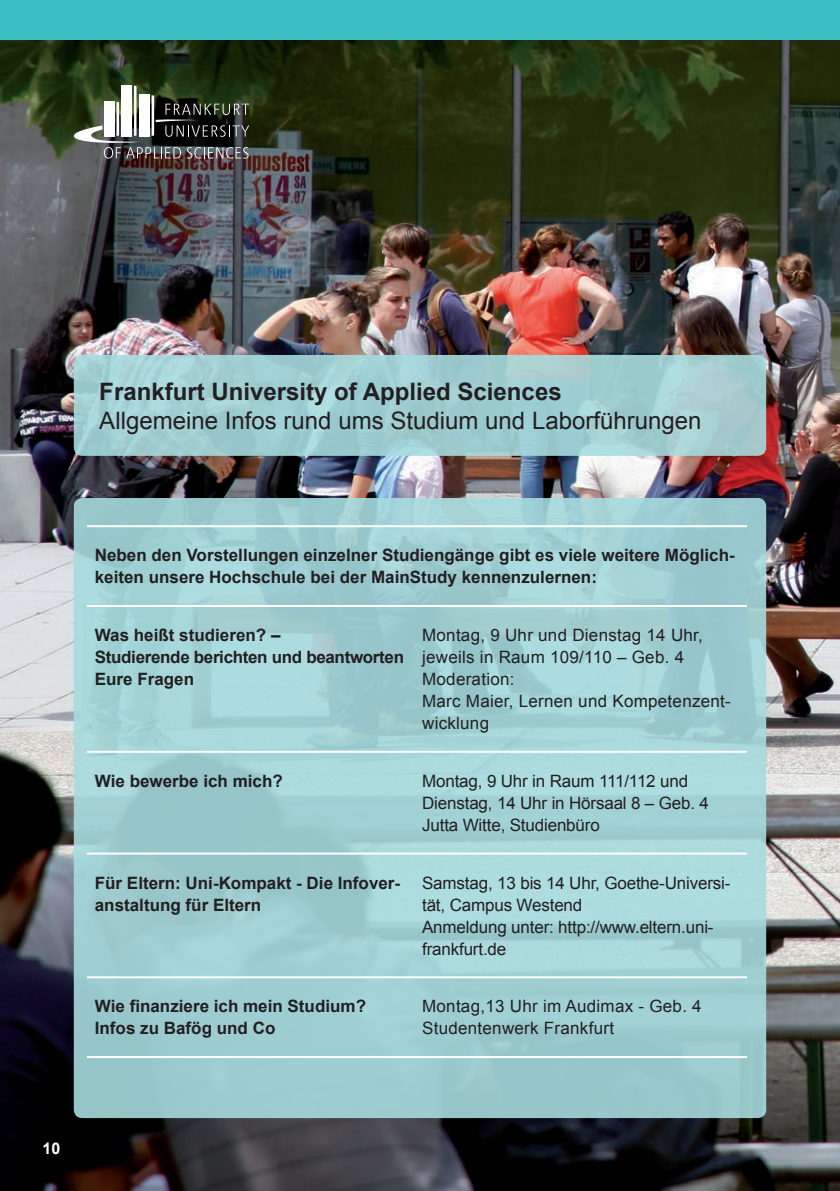
<style>
.page{position:relative;width:840px;height:1191px;background:#fff}
.page>*{position:absolute;margin:0;border:0;box-sizing:border-box;transform-origin:0 0}
.t1{font:24px "Arial";color:#231f20}
.t2{font:700 24px "Arial";color:#231f20}
.t3{font:700 17px/22px "Arial";color:#231f20}
.t4{font:17px/22px "Arial";letter-spacing:-.01em;color:#231f20}
.t5{font:17px/22px "Arial";letter-spacing:.015em;color:#231f20}
.t6{font:700 17px/22px "Arial";letter-spacing:-.02em;color:#231f20}
.t7{font:700 16px "Arial";color:#fff}
</style>
<div class="page">
<img style="left:0;top:40px;width:839px;height:1151px">
<svg style="left:74px;top:355px;width:691px;height:101px;background:#a0ced1"></svg>
<div style="left:0;top:0;width:839px;height:40px;background:#3cc0c4"></div>
<div style="left:121px;top:85px;width:11px;height:52px;background:#fff"></div>
<img style="left:74px;top:86px;width:175px;height:73px">
<div style="left:74px;top:498px;width:691px;height:620px;background:linear-gradient(to right,#9fced1,#a3d2d5);border-radius:9px"></div>
<hr style="left:87px;top:525px;width:327px;height:2px;background:#fff">
<hr style="left:414px;top:525px;width:332px;height:2px;background:#fff">
<hr style="left:87px;top:605px;width:327px;height:2px;background:#fff">
<hr style="left:414px;top:605px;width:332px;height:2px;background:#fff">
<hr style="left:87px;top:751px;width:327px;height:2px;background:#fff">
<hr style="left:414px;top:751px;width:332px;height:2px;background:#fff">
<hr style="left:87px;top:852px;width:327px;height:2px;background:#fff">
<hr style="left:414px;top:852px;width:332px;height:2px;background:#fff">
<hr style="left:87px;top:976px;width:327px;height:2px;background:#fff">
<hr style="left:414px;top:976px;width:332px;height:2px;background:#fff">
<hr style="left:87px;top:1056px;width:327px;height:2px;background:#fff">
<hr style="left:414px;top:1056px;width:332px;height:2px;background:#fff">
<h1 class="t2" style="left:99px;top:375px;width:463px">Frankfurt University of Applied Sciences</h1>
<h1 class="t1" style="left:99px;top:404px;width:603px">Allgemeine Infos rund ums Studium und Laborführungen</h1>
<p class="t3" style="left:95px;top:545px;width:641px">Neben den Vorstellungen einzelner Studiengänge gibt es viele weitere Möglich&shy;keiten unsere Hochschule bei der MainStudy kennenzulernen:</p>
<p class="t6" style="left:95px;top:624px;width:310px">Was heißt studieren? –<br>Studierende berichten und beantworten<br>Eure Fragen</p>
<p class="t5" style="left:422px;top:624px;width:310px">Montag, 9 Uhr und Dienstag 14 Uhr, jeweils in Raum 109/110 – Geb. 4<br>Moderation:<br>Marc Maier, Lernen und Kompetenzent&shy;wicklung</p>
<p class="t3" style="left:95px;top:770px;width:189px">Wie bewerbe ich mich?</p>
<p class="t4" style="left:422px;top:770px;width:288px">Montag, 9 Uhr in Raum 111/112 und<br>Dienstag, 14 Uhr in Hörsaal 8 – Geb. 4<br>Jutta Witte, Studienbüro</p>
<p class="t3" style="left:95px;top:872px;width:307px">Für Eltern: Uni-Kompakt - Die Infover&shy;anstaltung für Eltern</p>
<p class="t4" style="left:422px;top:871px;width:309px">Samstag, 13 bis 14 Uhr, Goethe-Universi&shy;tät, Campus Westend<br>Anmeldung unter: http://www.eltern.uni&shy;frankfurt.de</p>
<p class="t3" style="left:95px;top:996px;width:272px">Wie finanziere ich mein Studium?<br>Infos zu Bafög und Co</p>
<p class="t5" style="left:422px;top:995px;width:281px">Montag,13 Uhr im Audimax - Geb. 4<br>Studentenwerk Frankfurt</p>
<p class="t7" style="left:43px;top:1138px;width:19px">10</p>
</div>
